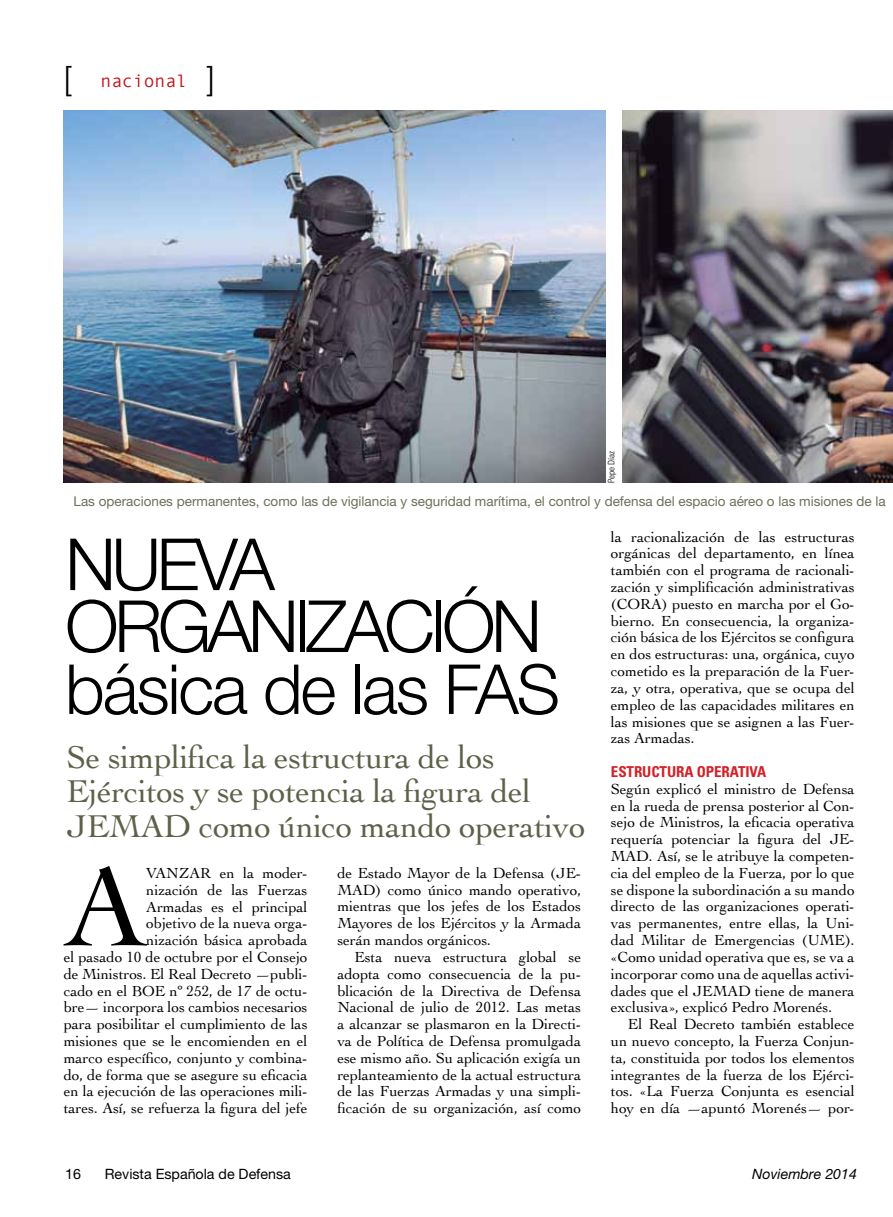
<style>
.page{position:relative;width:893px;height:1217px;background:#fff}
.page>*{position:absolute;margin:0;border:0;box-sizing:border-box;transform-origin:0 0}
.t1{font:118.05px "Cochin";color:#000}
.t2{font:300 72px/61.8px "Helvetica Neue";letter-spacing:-.06em;color:#000}
.t3{font:300 69px "Helvetica Neue";letter-spacing:-.03em;color:#000}
.t4{font:33px/34.5px "Cochin";letter-spacing:-.01em;color:#5f604a}
.t5{font:300 33px "Helvetica Neue";color:#000}
.t6{font:18px "Monotypecom";color:#c4141b}
.t7{font:15.3px/16.8px "Cochin";letter-spacing:-.005em;color:#000;text-align:justify}
.t8{font:700 condensed 15px "Univers";letter-spacing:-.005em;color:#d22229}
.t9{font:14.25px "Helvetica Neue";color:#000}
.t10{font:italic 14.25px "Helvetica Neue";color:#000}
.t11{font:13.5px "Helvetica Neue";color:#6e6f5a}
.t12{font:300 condensed 9px "Univers";letter-spacing:-.005em;color:#000}
.s1{font-family:"Helvetica Neue";font-weight:300;font-size:33px;color:#000}
</style>
<div class="page">
<img style="left:64px;top:110px;width:541px;height:372px">
<img style="left:622px;top:110px;width:271px;height:372px">
<h3 class="t5" style="left:64px;top:58px;width:9px">[</h3>
<p class="t6" style="left:101px;top:71px;width:116px">nacional <span class="s1">]</span></p>
<p class="t12" style="left:606px;top:482px;width:33px;rotate:-90deg">Pepe Díaz</p>
<p class="t11" style="left:74px;top:492px;width:814px">Las operaciones permanentes, como las de vigilancia y seguridad marítima, el control y defensa del espacio aéreo o las misiones de la</p>
<h2 class="t2" style="left:65px;top:532px;width:478px">NUEVA<br>ORGANIZACIÓN</h2>
<h3 class="t3" style="left:65px;top:647px;width:496px">básica de las FAS</h3>
<h3 class="t4" style="left:67px;top:738px;width:520px">Se simplifica la estructura de los<br>Ejércitos y se potencia la figura del<br>JEMAD como único mando operativo</h3>
<h1 class="t1" style="left:64px;top:826px;width:85px">A</h1>
<p class="t7" style="left:64px;top:863px;width:245px;text-align:right">VANZAR en la moder-<br>nización de las Fuerzas<br>Armadas es el principal<br>objetivo de la nueva orga-<br>nización básica aprobada<br>el pasado 10 de octubre por el Consejo de Ministros. El Real Decreto —publi&shy;cado en el BOE nº 252, de 17 de octu&shy;bre— incorpora los cambios necesarios para posibilitar el cumplimiento de las misiones que se le encomienden en el marco específico, conjunto y combina&shy;do, de forma que se asegure su eficacia en la ejecución de las operaciones mili&shy;tares. Así, se refuerza la figura del jefe</p>
<p class="t7" style="left:337px;top:863px;width:245px">de Estado Mayor de la Defensa (JE-MAD) como único mando operativo, mientras que los jefes de los Estados Mayores de los Ejércitos y la Armada serán mandos orgánicos.</p>
<p class="t7" style="left:337px;top:947px;width:245px;text-indent:17px">Esta nueva estructura global se adopta como consecuencia de la pu&shy;blicación de la Directiva de Defensa Nacional de julio de 2012. Las metas a alcanzar se plasmaron en la Directi&shy;va de Política de Defensa promulgada ese mismo año. Su aplicación exigía un replanteamiento de la actual estructura de las Fuerzas Armadas y una simpli&shy;ficación de su organización, así como</p>
<p class="t7" style="left:611px;top:527px;width:245px">la racionalización de las estructuras orgánicas del departamento, en línea también con el programa de racionali&shy;zación y simplificación administrativas (CORA) puesto en marcha por el Go&shy;bierno. En consecuencia, la organiza&shy;ción básica de los Ejércitos se configura en dos estructuras: una, orgánica, cuyo cometido es la preparación de la Fuer&shy;za, y otra, operativa, que se ocupa del empleo de las capacidades militares en las misiones que se asignen a las Fuer&shy;zas Armadas.</p>
<p class="t8" style="left:611px;top:762px;width:157px">ESTRUCTURA OPERATIVA</p>
<p class="t7" style="left:611px;top:779px;width:245px">Según explicó el ministro de Defensa en la rueda de prensa posterior al Con&shy;sejo de Ministros, la eficacia operativa requería potenciar la figura del JE-MAD. Así, se le atribuye la competen&shy;cia del empleo de la Fuerza, por lo que se dispone la subordinación a su mando directo de las organizaciones operati&shy;vas permanentes, entre ellas, la Uni&shy;dad Militar de Emergencias (UME). «Como unidad operativa que es, se va a incorporar como una de aquellas activi&shy;dades que el JEMAD tiene de manera exclusiva», explicó Pedro Morenés.</p>
<p class="t7" style="left:611px;top:1014px;width:245px;text-indent:17px">El Real Decreto también establece un nuevo concepto, la Fuerza Conjun&shy;ta, constituida por todos los elementos integrantes de la fuerza de los Ejérci&shy;tos. «La Fuerza Conjunta es esencial hoy en día —apuntó Morenés— por-</p>
<p class="t9" style="left:65px;top:1164px;width:17px">16</p>
<p class="t9" style="left:105px;top:1164px;width:188px">Revista Española de Defensa</p>
<p class="t10" style="left:752px;top:1164px;width:106px">Noviembre 2014</p>
</div>
